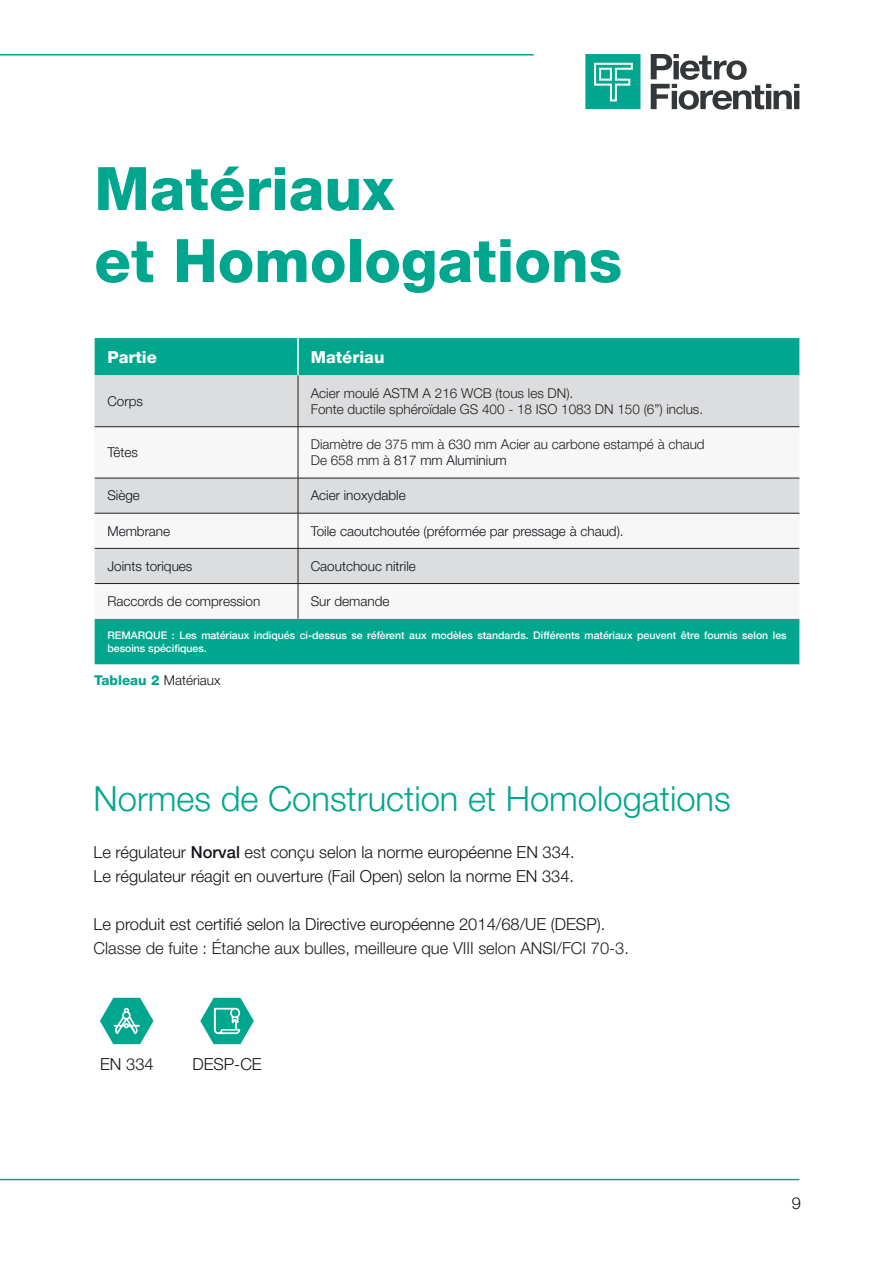
<style>
.page{position:relative;width:893px;height:1263px;background:#fff}
.page>*{position:absolute;margin:0;border:0;box-sizing:border-box;transform-origin:0 0}
.Titolo_Capitolo{font:800 60px/72px "Helvetica Neue LT Pro";color:#00a78e}
.Titoletto{font:300 34.5px "Helvetica Neue LT Pro";color:#00a78e}
.Testo{font:300 16.5px "Helvetica Neue LT Pro";color:#121418}
.Testo-2{font:300 16.5px "Helvetica Neue LT Pro";color:#231f20}
.titoli_tabella_bianco{font:800 16.5px "Helvetica Neue LT Pro";color:#fff}
.bullet_non_puntato{font:300 16.5px "Helvetica Neue LT Pro";color:#121418}
.testo_tabella{font:300 13.5px "Helvetica Neue LT Pro";color:#121418}
.testo_tabella-2{font:300 13.5px "Helvetica Neue LT Pro";color:#231f20}
.testo_tabella-3{font:500 10.5px/12.6px "Helvetica Neue LT Pro";color:#fff}
.s1{color:#231f20}
.s2{font-weight:800;color:#00a78e}
.s3{font-weight:500}
</style>
<div class="page">
<hr style="left:0;top:54px;width:534px;height:2px;background:#00a78e">
<hr style="left:0;top:1179px;width:799px;height:1px;background:#00a78e">
<svg style="left:651px;top:54px;width:148px;height:56px"></svg>
<svg style="left:585px;top:54px;width:55px;height:55px;background:#27b49f"></svg>
<svg style="left:100px;top:998px;width:53px;height:46px"></svg>
<svg style="left:200px;top:998px;width:54px;height:46px"></svg>
<div style="left:95px;top:338px;width:704px;height:326px;background:#00a78e"></div>
<div style="left:95px;top:375px;width:704px;height:51px;background:#dcdddf"></div>
<svg style="left:95px;top:427px;width:704px;height:192px"></svg>
<hr style="left:297px;top:338px;width:2px;height:37px;background:#fff">
<hr style="left:298px;top:375px;width:1px;height:51px;background:#231f20">
<hr style="left:95px;top:426px;width:203px;height:1px;background:#231f20">
<hr style="left:298px;top:426px;width:501px;height:1px;background:#231f20">
<hr style="left:298px;top:427px;width:1px;height:51px;background:#231f20">
<hr style="left:95px;top:478px;width:203px;height:1px;background:#231f20">
<hr style="left:298px;top:478px;width:501px;height:1px;background:#231f20">
<hr style="left:298px;top:478px;width:1px;height:35px;background:#231f20">
<hr style="left:95px;top:513px;width:203px;height:1px;background:#231f20">
<hr style="left:298px;top:513px;width:501px;height:1px;background:#231f20">
<hr style="left:298px;top:513px;width:1px;height:35px;background:#231f20">
<hr style="left:95px;top:548px;width:203px;height:1px;background:#231f20">
<hr style="left:298px;top:548px;width:501px;height:1px;background:#231f20">
<hr style="left:298px;top:548px;width:1px;height:35px;background:#231f20">
<hr style="left:95px;top:583px;width:203px;height:1px;background:#231f20">
<hr style="left:298px;top:583px;width:501px;height:1px;background:#231f20">
<hr style="left:298px;top:584px;width:1px;height:35px;background:#231f20">
<p class="Titolo_Capitolo" style="left:94px;top:153px;width:529px">Matériaux<br>et Homologations</p>
<p class="titoli_tabella_bianco" style="left:107px;top:347px;width:51px">Partie</p>
<p class="titoli_tabella_bianco" style="left:311px;top:347px;width:75px">Matériau</p>
<p class="testo_tabella" style="left:107px;top:393px;width:37px">Corps</p>
<p class="testo_tabella-2" style="left:311px;top:385px;width:264px">Acier moulé ASTM A 216 WCB (tous les DN).</p>
<p class="testo_tabella-2" style="left:311px;top:401px;width:394px">Fonte ductile sphéroïdale GS 400 - 18 ISO 1083 DN 150 (6”) inclus.</p>
<p class="testo_tabella" style="left:107px;top:444px;width:32px">Têtes</p>
<p class="testo_tabella-2" style="left:311px;top:436px;width:395px">Diamètre de 375 mm à 630 mm Acier au carbone estampé à chaud</p>
<p class="testo_tabella" style="left:311px;top:452px;width:198px"><span class="s1">De 658 mm à</span> 817 mm Aluminium</p>
<p class="testo_tabella" style="left:107px;top:487px;width:34px">Siège</p>
<p class="testo_tabella" style="left:311px;top:487px;width:97px">Acier inoxydable</p>
<p class="testo_tabella" style="left:107px;top:523px;width:64px">Membrane</p>
<p class="testo_tabella" style="left:311px;top:523px;width:314px">Toile caoutchoutée (préformée par pressage à chaud).</p>
<p class="testo_tabella" style="left:107px;top:558px;width:86px">Joints toriques</p>
<p class="testo_tabella" style="left:311px;top:558px;width:107px">Caoutchouc nitrile</p>
<p class="testo_tabella" style="left:107px;top:593px;width:154px">Raccords de compression</p>
<p class="testo_tabella" style="left:311px;top:593px;width:80px">Sur demande</p>
<p class="testo_tabella-3" style="left:107px;top:629px;width:681px">REMARQUE : Les matériaux indiqués ci-dessus se réfèrent aux modèles standards. Différents matériaux peuvent être fournis selon les besoins spécifiques.</p>
<p class="testo_tabella" style="left:94px;top:672px;width:128px"><span class="s2">Tableau 2</span> Matériaux</p>
<p class="Titoletto" style="left:94px;top:777px;width:639px">Normes de Construction et Homologations</p>
<p class="Testo" style="left:94px;top:842px;width:483px">Le régulateur <span class="s3">Norval</span> est conçu selon la norme européenne EN 334.</p>
<p class="Testo" style="left:94px;top:866px;width:482px">Le régulateur réagit en ouverture (Fail Open) selon la norme EN 334.</p>
<p class="Testo" style="left:94px;top:914px;width:513px">Le produit est certifié selon la Directive européenne 2014/68/UE (DESP).</p>
<p class="Testo-2" style="left:94px;top:938px;width:537px">Classe de fuite : Étanche aux bulles, meilleure que VIII selon ANSI/FCI 70-3.</p>
<p class="bullet_non_puntato" style="left:100px;top:1054px;width:55px">EN 334</p>
<p class="bullet_non_puntato" style="left:192px;top:1054px;width:71px">DESP-CE</p>
<p class="Testo" style="left:792px;top:1193px;width:11px">9</p>
</div>
